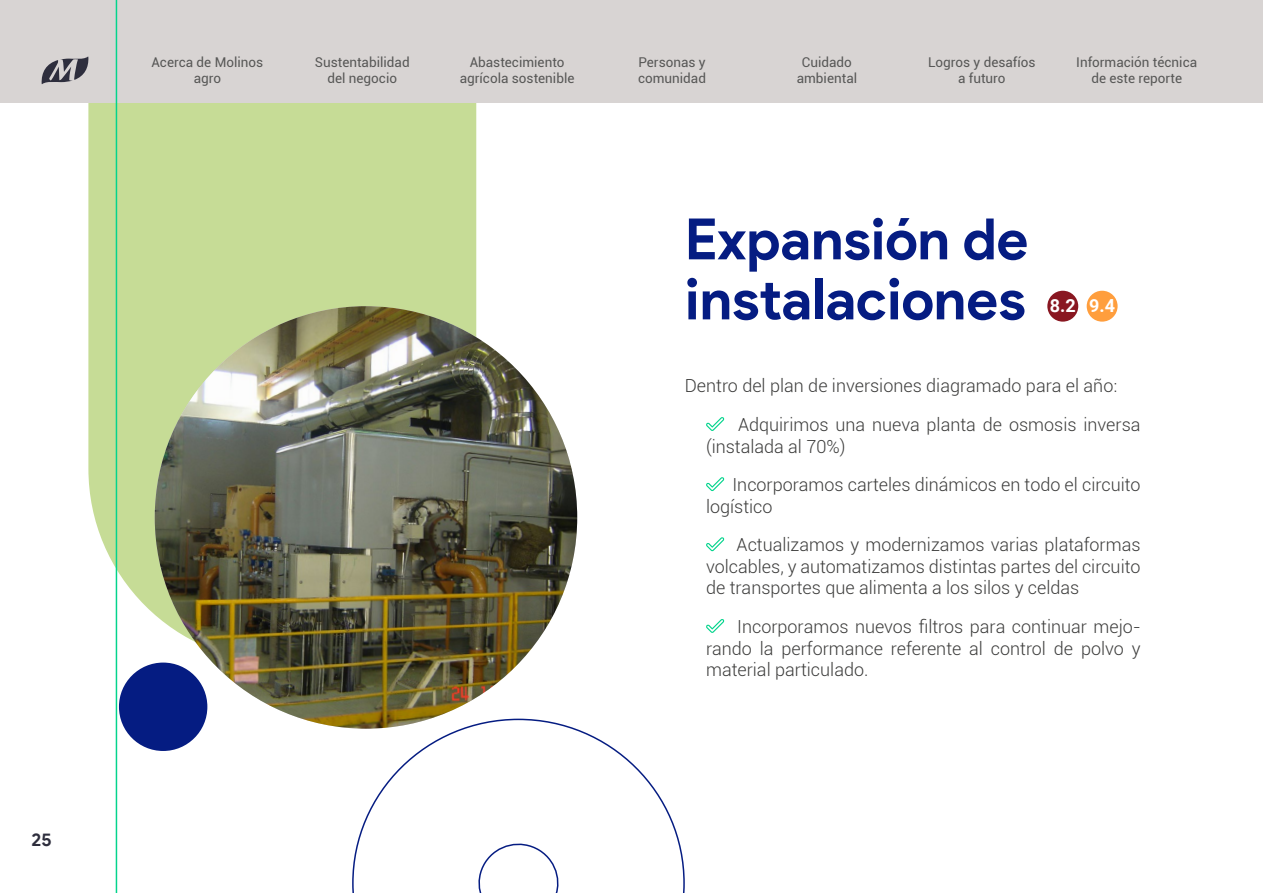
<style>
.page{position:relative;width:1263px;height:893px;background:#fff}
.page>*{position:absolute;margin:0;border:0;box-sizing:border-box;transform-origin:0 0}
.t1{font:700 57px/60px "Product Sans";letter-spacing:-.005em;color:#051c82}
.t2{font:300 18px/38.5px "Roboto";color:#3c3c3b}
.t3{font:700 18px "Roboto";color:#fff}
.t4{font:700 18px "Product Sans";color:#2e2e3d}
.t5{font:13.5px/16.2px "Roboto";color:#575756;text-align:center}
</style>
<div class="page">
<svg style="left:706px;top:417px;width:18px;height:14px"></svg>
<svg style="left:706px;top:477px;width:18px;height:14px"></svg>
<svg style="left:706px;top:537px;width:18px;height:14px"></svg>
<svg style="left:706px;top:619px;width:18px;height:14px"></svg>
<div style="left:1047px;top:291px;width:31px;height:31px;background:#891721;border-radius:50%"></div>
<div style="left:1087px;top:291px;width:30px;height:31px;background:#ff9e3d;border-radius:50%"></div>
<svg style="left:88px;top:103px;width:388px;height:560px;background:#c9de9d"></svg>
<svg style="left:352px;top:718px;width:333px;height:175px"></svg>
<img style="left:155px;top:306px;width:422px;height:423px;border-radius:211px">
<div style="left:119px;top:663px;width:88px;height:88px;background:#051c82;border-radius:50%"></div>
<div style="left:0;top:0;width:1263px;height:103px;background:#d8d4d3"></div>
<svg style="left:41px;top:57px;width:48px;height:27px"></svg>
<hr style="left:116px;top:0;width:1px;height:893px;background:#03d48c">
<p class="t4" style="left:32px;top:829px;width:22px">25</p>
<p class="t5" style="left:151px;top:53px;width:113px">Acerca de Molinos agro</p>
<p class="t5" style="left:315px;top:53px;width:96px">Sustentabilidad del negocio</p>
<p class="t5" style="left:460px;top:53px;width:116px">Abastecimiento agrícola sostenible</p>
<p class="t5" style="left:638px;top:53px;width:70px;text-align:left">Personas y comunidad</p>
<p class="t5" style="left:797px;top:53px;width:62px">Cuidado ambiental</p>
<p class="t5" style="left:928px;top:53px;width:109px">Logros y desafíos a futuro</p>
<p class="t5" style="left:1076px;top:53px;width:122px">Información técnica de este reporte</p>
<h1 class="t1" style="left:685px;top:210px;width:345px">Expansión de instalaciones</h1>
<p class="t3" style="left:1050px;top:293px;width:67px">8.2 9.4</p>
<p class="t2" style="left:738px;top:366px;width:404px;text-indent:-53px">Dentro del plan de inversiones diagramado para el año:<br>Adquirimos una nueva planta de osmosis inversa</p>
<p class="t2" style="left:732px;top:426px;width:410px;text-indent:-26px">(instalada al 70%)<br>Incorporamos carteles dinámicos en todo el circuito</p>
<p class="t2" style="left:737px;top:486px;width:405px;text-indent:-31px">logístico<br>Actualizamos y modernizamos varias plataformas</p>
<p class="t2" style="left:706px;top:555px;width:436px;line-height:21.6px">volcables, y automatizamos distintas partes del circuito de transportes que alimenta a los silos y celdas</p>
<p class="t2" style="left:706px;top:615px;width:436px;line-height:21.6px;text-align:justify;text-indent:31px">Incorporamos nuevos filtros para continuar mejo&shy;rando la performance referente al control de polvo y material particulado.</p>
</div>
